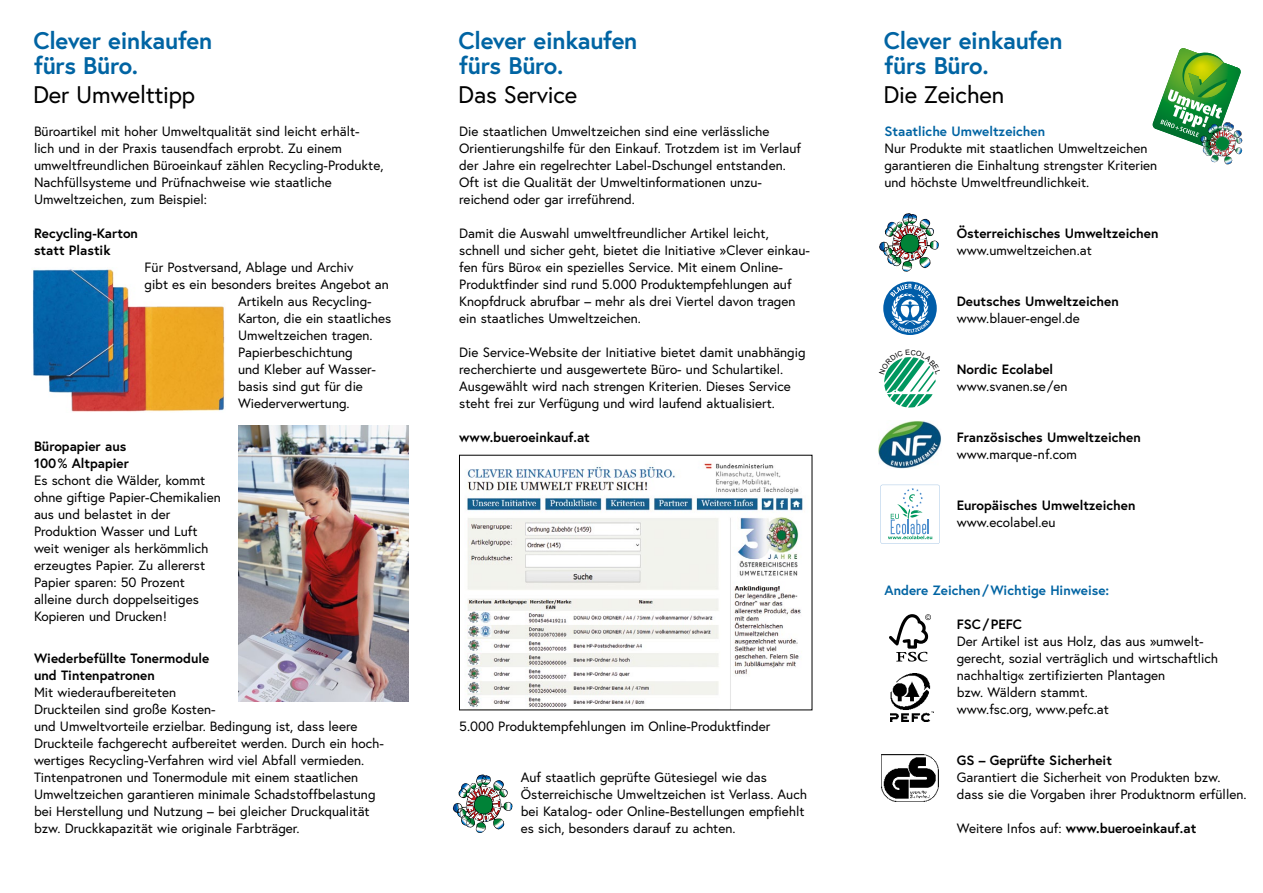
<style>
.page{position:relative;width:1263px;height:893px;background:#fff}
.page>*{position:absolute;margin:0;border:0;box-sizing:border-box;transform-origin:0 0}
.t1{font:700 24px "Europa Austria";letter-spacing:-.01em;color:#0064a3}
.t2{font:24px "Europa Austria";letter-spacing:-.01em;color:#000}
.t3{font:13.5px/17px "Europa Austria";color:#000}
.t4{font:700 13.5px "Europa Austria";color:#000}
.t5{font:700 13.5px "Europa Austria";color:#0064a3}
.s1{font-weight:400}
</style>
<div class="page">
<img style="left:32px;top:269px;width:193px;height:143px">
<img style="left:879px;top:213px;width:60px;height:59px">
<svg style="left:883px;top:282px;width:54px;height:53px"></svg>
<svg style="left:881px;top:485px;width:58px;height:59px"></svg>
<img style="left:881px;top:754px;width:58px;height:48px">
<svg style="left:889px;top:614px;width:42px;height:48px"></svg>
<img style="left:891px;top:673px;width:42px;height:48px">
<img style="left:878px;top:421px;width:64px;height:47px">
<img style="left:453px;top:774px;width:59px;height:59px">
<img style="left:467px;top:463px;width:336px;height:245px">
<img style="left:1152px;top:48px;width:90px;height:116px">
<img style="left:238px;top:425px;width:170px;height:277px">
<svg style="left:884px;top:357px;width:52px;height:50px"></svg>
<p class="t1" style="left:33px;top:24px;width:180px">Clever einkaufen</p>
<p class="t1" style="left:34px;top:49px;width:106px">fürs Büro.</p>
<p class="t2" style="left:33px;top:79px;width:164px">Der Umwelttipp</p>
<p class="t3" style="left:34px;top:123px;width:351px">Büroartikel mit hoher Umweltqualität sind leicht erhält-<br>lich und in der Praxis tausendfach erprobt. Zu einem umweltfreundlichen Büroeinkauf zählen Recycling-Produkte, Nachfüllsysteme und Prüfnachweise wie staatliche Umweltzeichen, zum Beispiel:</p>
<p class="t4" style="left:34px;top:224px;width:105px">Recycling-Karton</p>
<p class="t4" style="left:34px;top:241px;width:78px">statt Plastik</p>
<p class="t3" style="left:145px;top:259px;width:246px">Für Postversand, Ablage und Archiv<br>gibt es ein besonders breites Angebot an</p>
<p class="t3" style="left:238px;top:293px;width:155px">Artikeln aus Recycling-<br>Karton, die ein staatliches<br>Umweltzeichen tragen.<br>Papierbeschichtung<br>und Kleber auf Wasser&shy;basis sind gut für die<br>Wiederverwertung.</p>
<p class="t4" style="left:34px;top:437px;width:94px">Büropapier aus</p>
<p class="t4" style="left:34px;top:454px;width:96px">100% Altpapier</p>
<p class="t3" style="left:34px;top:471px;width:188px">Es schont die Wälder, kommt ohne giftige Papier-Chemikalien aus und belastet in der<br>Produktion Wasser und Luft weit weniger als herkömmlich erzeugtes Papier. Zu allererst<br>Papier sparen: 50 Prozent alleine durch doppelseitiges<br>Kopieren und Drucken!</p>
<p class="t4" style="left:34px;top:649px;width:177px">Wiederbefüllte Tonermodule</p>
<p class="t4" style="left:34px;top:666px;width:122px">und Tintenpatronen</p>
<p class="t3" style="left:34px;top:684px;width:351px">Mit wiederaufbereiteten<br>Druckteilen sind große Kosten-<br>und Umweltvorteile erzielbar. Bedingung ist, dass leere Druckteile fachgerecht aufbereitet werden. Durch ein hoch&shy;wertiges Recycling-Verfahren wird viel Abfall vermieden.<br>Tintenpatronen und Tonermodule mit einem staatlichen Umweltzeichen garantieren minimale Schadstoffbelastung bei Herstellung und Nutzung – bei gleicher Druckqualität bzw. Druckkapazität wie originale Farbträger.</p>
<p class="t1" style="left:459px;top:24px;width:180px">Clever einkaufen</p>
<p class="t1" style="left:459px;top:49px;width:106px">fürs Büro.</p>
<p class="t2" style="left:458px;top:79px;width:120px">Das Service</p>
<p class="t3" style="left:459px;top:123px;width:343px">Die staatlichen Umweltzeichen sind eine verlässliche Orientierungshilfe für den Einkauf. Trotzdem ist im Verlauf der Jahre ein regelrechter Label-Dschungel entstanden.<br>Oft ist die Qualität der Umweltinformationen unzu-</p>
<p class="t3" style="left:459px;top:191px;width:177px">reichend oder gar irreführend.</p>
<p class="t3" style="left:459px;top:225px;width:352px">Damit die Auswahl umweltfreundlicher Artikel leicht, schnell und sicher geht, bietet die Initiative »Clever einkau&shy;fen fürs Büro« ein spezielles Service. Mit einem Online-Produktfinder sind rund 5.000 Produktempfehlungen auf Knopfdruck abrufbar – mehr als drei Viertel davon tragen ein staatliches Umweltzeichen.</p>
<p class="t3" style="left:459px;top:344px;width:348px">Die Service-Website der Initiative bietet damit unabhängig recherchierte und ausgewertete Büro- und Schulartikel.<br>Ausgewählt wird nach strengen Kriterien. Dieses Service steht frei zur Verfügung und wird laufend aktualisiert.</p>
<p class="t4" style="left:459px;top:428px;width:132px">www.bueroeinkauf.at</p>
<p class="t3" style="left:459px;top:718px;width:313px">5.000 Produktempfehlungen im Online-Produktfinder</p>
<p class="t3" style="left:521px;top:769px;width:288px">Auf staatlich geprüfte Gütesiegel wie das Österreichische Umweltzeichen ist Verlass. Auch bei Katalog- oder Online-Bestellungen empfiehlt es sich, besonders darauf zu achten.</p>
<p class="t1" style="left:884px;top:24px;width:180px">Clever einkaufen</p>
<p class="t1" style="left:884px;top:49px;width:106px">fürs Büro.</p>
<p class="t2" style="left:883px;top:79px;width:122px">Die Zeichen</p>
<p class="t5" style="left:884px;top:122px;width:162px">Staatliche Umweltzeichen</p>
<p class="t3" style="left:884px;top:140px;width:264px">Nur Produkte mit staatlichen Umweltzeichen</p>
<p class="t3" style="left:884px;top:157px;width:274px">garantieren die Einhaltung strengster Kriterien</p>
<p class="t3" style="left:884px;top:174px;width:206px">und höchste Umweltfreundlichkeit.</p>
<p class="t4" style="left:957px;top:224px;width:203px">Österreichisches Umweltzeichen</p>
<p class="t3" style="left:957px;top:242px;width:136px">www.umweltzeichen.at</p>
<p class="t4" style="left:957px;top:292px;width:163px">Deutsches Umweltzeichen</p>
<p class="t3" style="left:957px;top:310px;width:125px">www.blauer-engel.de</p>
<p class="t4" style="left:957px;top:360px;width:98px">Nordic Ecolabel</p>
<p class="t3" style="left:957px;top:378px;width:112px">www.svanen.se/en</p>
<p class="t4" style="left:957px;top:428px;width:185px">Französisches Umweltzeichen</p>
<p class="t3" style="left:957px;top:446px;width:122px">www.marque-nf.com</p>
<p class="t4" style="left:957px;top:496px;width:180px">Europäisches Umweltzeichen</p>
<p class="t3" style="left:957px;top:514px;width:100px">www.ecolabel.eu</p>
<p class="t5" style="left:884px;top:581px;width:226px">Andere Zeichen/Wichtige Hinweise:</p>
<p class="t4" style="left:957px;top:615px;width:67px">FSC/PEFC</p>
<p class="t3" style="left:957px;top:633px;width:248px">Der Artikel ist aus Holz, das aus »umwelt-</p>
<p class="t3" style="left:957px;top:650px;width:263px">gerecht, sozial verträglich und wirtschaftlich nachhaltig« zertifizierten Plantagen<br>bzw. Wäldern stammt.</p>
<p class="t3" style="left:957px;top:701px;width:154px">www.fsc.org, www.pefc.at</p>
<p class="t4" style="left:957px;top:751px;width:157px">GS – Geprüfte Sicherheit</p>
<p class="t3" style="left:957px;top:769px;width:291px">Garantiert die Sicherheit von Produkten bzw. dass sie die Vorgaben ihrer Produktnorm erfüllen.</p>
<p class="t4" style="left:957px;top:819px;width:241px"><span class="s1">Weitere Infos auf:</span> www.bueroeinkauf.at</p>
</div>
